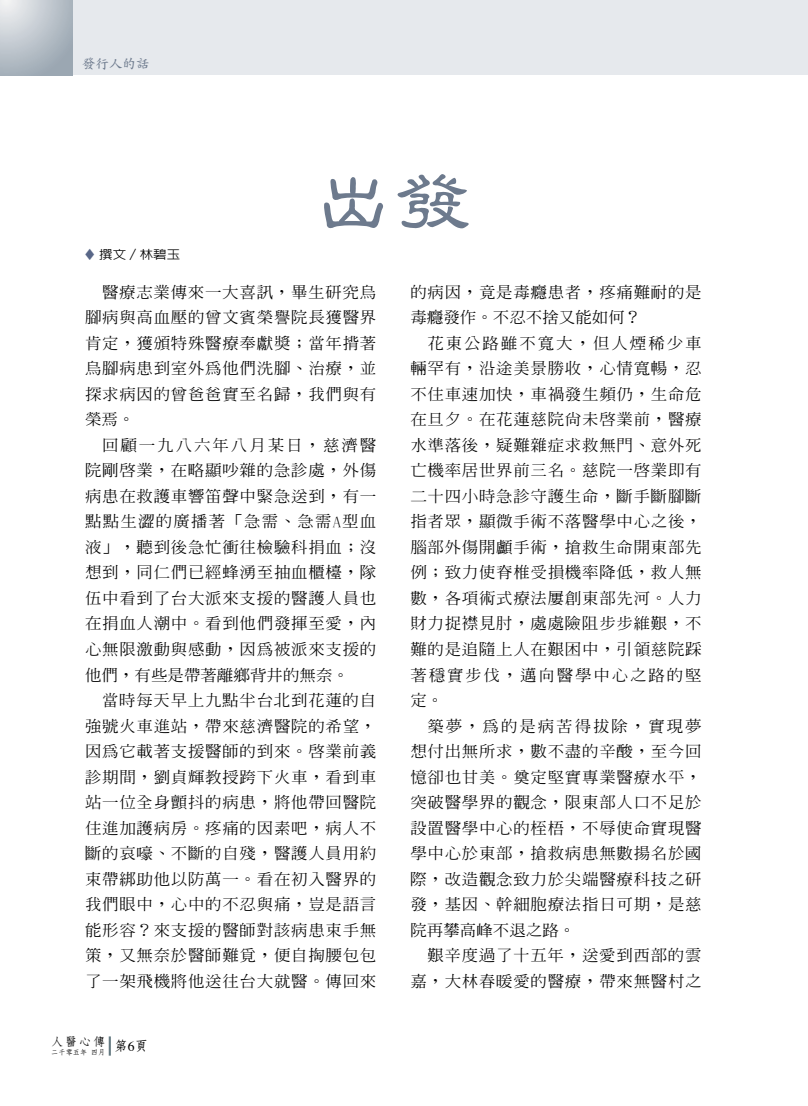
<style>
.page{position:relative;width:808px;height:1106px;background:#fff}
.page>*{position:absolute;margin:0;border:0;box-sizing:border-box;transform-origin:0 0}
.大標{font:600 72.9px "Jen Lei";color:#6d7a8d;scale:1.11 1}
.內文{font:500 15.6px/25.5px "Inn Ming";letter-spacing:.04em;color:#000;text-align:justify;scale:1.06 1}
.正常{font:700 13.65px "Nan Sung";color:#000}
.正常-2{font:700 13.5px "Zen Kai";color:#6d7a8d}
.大標-2{font:500 12.15px "Lin Gothic";color:#000;scale:1.11 1}
.正常-3{font:700 11.7px "Nan Sung";color:#000;scale:1.05 1}
.正常-4{font:700 7.2px "Nan Sung";color:#000}
.s1{color:#596788}
.s2{font-family:"Times";font-weight:400}
</style>
<div class="page">
<svg style="left:109px;top:1036px;width:2px;height:19px"></svg>
<div style="left:0;top:0;width:808px;height:75px;background:#e6e9ed"></div>
<svg style="left:0;top:0;width:72px;height:75px;background:#bac2ca"></svg>
<p class="正常-2" style="left:82px;top:57px;width:69px">發行人的話</p>
<p class="大標-2" style="left:85px;top:249px;width:87px"><span class="s1">◆</span> 撰文／林碧玉</p>
<p class="大標" style="left:312px;top:165px;width:147px">出發</p>
<p class="內文" style="left:85px;top:279px;width:276px;text-indent:17px">醫療志業傳來一大喜訊，畢生研究烏腳病與高血壓的曾文賓榮譽院長獲醫界肯定，獲頒特殊醫療奉獻獎；當年揹著烏腳病患到室外為他們洗腳、治療，並探求病因的曾爸爸實至名歸，我們與有榮焉。</p>
<p class="內文" style="left:85px;top:432px;width:276px;text-indent:17px">回顧一九八六年八月某日，慈濟醫院剛啟業，在略顯吵雜的急診處，外傷病患在救護車響笛聲中緊急送到，有一點點生澀的廣播著「急需、急需A型血液」，聽到後急忙衝往檢驗科捐血；沒想到，同仁們已經蜂湧至抽血櫃檯，隊伍中看到了台大派來支援的醫護人員也在捐血人潮中。看到他們發揮至愛，內心無限激動與感動，因為被派來支援的他們，有些是帶著離鄉背井的無奈。</p>
<p class="內文" style="left:85px;top:687px;width:276px;text-indent:17px">當時每天早上九點半台北到花蓮的自強號火車進站，帶來慈濟醫院的希望，因為它載著支援醫師的到來。啟業前義診期間，劉貞輝教授跨下火車，看到車站一位全身顫抖的病患，將他帶回醫院住進加護病房。疼痛的因素吧，病人不斷的哀嚎、不斷的自殘，醫護人員用約束帶綁助他以防萬一。看在初入醫界的我們眼中，心中的不忍與痛，豈是語言能形容？來支援的醫師對該病患束手無策，又無奈於醫師難覓，便自掏腰包包了一架飛機將他送往台大就醫。傳回來</p>
<p class="正常-3" style="left:51px;top:1035px;width:53px">人醫心傳</p>
<p class="正常-4" style="left:51px;top:1048px;width:56px">二千零五年 四月</p>
<p class="正常" style="left:114px;top:1038px;width:36px">第<span class="s2">6</span>頁</p>
<p class="內文" style="left:410px;top:279px;width:276px">的病因，竟是毒癮患者，疼痛難耐的是毒癮發作。不忍不捨又能如何？</p>
<p class="內文" style="left:410px;top:330px;width:276px;text-indent:17px">花東公路雖不寬大，但人煙稀少車輛罕有，沿途美景勝收，心情寬暢，忍不住車速加快，車禍發生頻仍，生命危在旦夕。在花蓮慈院尚未啟業前，醫療水準落後，疑難雜症求救無門、意外死亡機率居世界前三名。慈院一啟業即有二十四小時急診守護生命，斷手斷腳斷指者眾，顯微手術不落醫學中心之後，腦部外傷開顱手術，搶救生命開東部先例；致力使脊椎受損機率降低，救人無數，各項術式療法屢創東部先河。人力財力捉襟見肘，處處險阻步步維艱，不難的是追隨上人在艱困中，引領慈院踩著穩實步伐，邁向醫學中心之路的堅定。</p>
<p class="內文" style="left:410px;top:713px;width:276px;text-indent:17px">築夢，為的是病苦得拔除，實現夢想付出無所求，數不盡的辛酸，至今回憶卻也甘美。奠定堅實專業醫療水平，突破醫學界的觀念，限東部人口不足於設置醫學中心的桎梧，不辱使命實現醫學中心於東部，搶救病患無數揚名於國際，改造觀念致力於尖端醫療科技之研發，基因、幹細胞療法指日可期，是慈院再攀高峰不退之路。</p>
<p class="內文" style="left:410px;top:942px;width:276px;text-align:right">艱辛度過了十五年，送愛到西部的雲嘉，大林春暖愛的醫療，帶來無醫村之</p>
</div>
